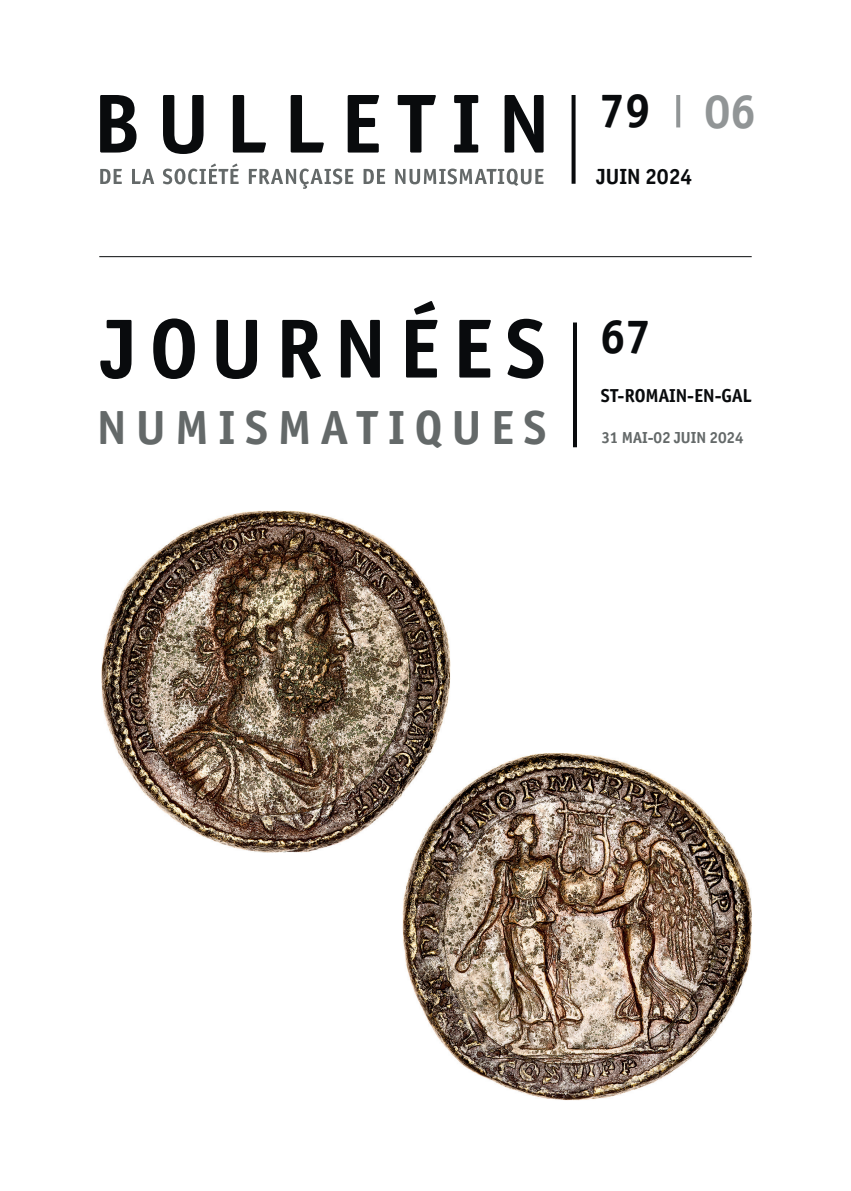
<style>
.page{position:relative;width:851px;height:1191px;background:#fff}
.page>*{position:absolute;margin:0;border:0;box-sizing:border-box;transform-origin:0 0}
.t1{font:700 84px "Officina Sans ITC Pro";letter-spacing:.15em;color:#090b0d}
.t2{font:700 48px "Officina Sans ITC Pro";letter-spacing:.2em;color:#646969}
.t3{font:700 48px "Officina Sans ITC Pro";color:#090b0d}
.t4{font:700 22px "Officina Sans ITC Pro";color:#090b0d}
.t5{font:700 18.8px "Officina Sans ITC Pro";color:#090b0d}
.t6{font:700 16px "Officina Sans ITC Pro";color:#646969}
.s1{color:#919596}
</style>
<div class="page">
<hr style="left:573px;top:322px;width:4px;height:125px;background:#090b0d">
<hr style="left:99px;top:256px;width:652px;height:1px;background:#090b0d">
<svg style="left:571px;top:95px;width:4px;height:89px"></svg>
<svg style="left:676px;top:95px;width:4px;height:32px"></svg>
<svg style="left:100px;top:163px;width:443px;height:26px"></svg>
<svg style="left:100px;top:95px;width:443px;height:59px"></svg>
<img style="left:101px;top:510px;width:349px;height:342px">
<img style="left:402px;top:753px;width:349px;height:347px">
<img style="left:402px;top:753px;width:48px;height:99px">
<h1 class="t1" style="left:101px;top:297px;width:446px">JOURNÉES</h1>
<h2 class="t2" style="left:97px;top:398px;width:451px">NUMISMATIQUES</h2>
<h2 class="t3" style="left:599px;top:81px;width:158px">79 <span class="s1">06</span></h2>
<h3 class="t4" style="left:596px;top:163px;width:97px">JUIN 2024</h3>
<h2 class="t3" style="left:599px;top:307px;width:53px">67</h2>
<p class="t5" style="left:600px;top:383px;width:152px">ST-ROMAIN-EN-GAL</p>
<p class="t6" style="left:601px;top:428px;width:144px">31 MAI-02 JUIN 2024</p>
</div>
